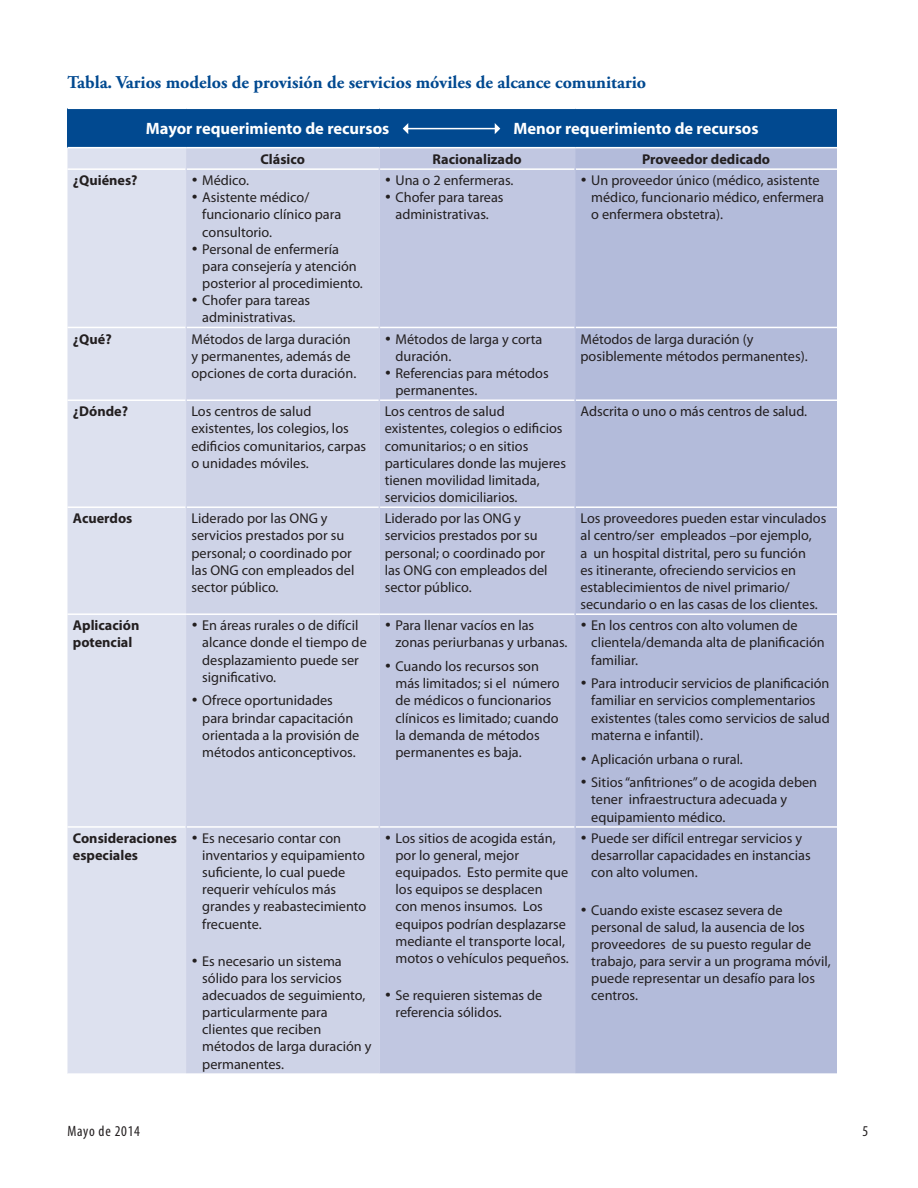
<style>
.page{position:relative;width:918px;height:1188px;background:#fff}
.page>*{position:absolute;margin:0;border:0;box-sizing:border-box;transform-origin:0 0}
.t1{font:700 18px "Adobe Garamond Pro";color:#014990}
.t2{font:700 16.5px "Myriad Pro";color:#fff}
.t3{font:condensed 15px "Myriad Pro";letter-spacing:.05em;color:#231f20}
.t4{font:14.25px/17.1px "Myriad Pro";color:#231f20}
.t5{font:700 14.25px/17.1px "Myriad Pro";color:#231f20}
</style>
<div class="page">
<div style="left:68px;top:108px;width:769px;height:40px;background:#014990"></div>
<div style="left:68px;top:148px;width:118px;height:926px;background:#dde1ef"></div>
<div style="left:186px;top:148px;width:193px;height:926px;background:#ced3e7"></div>
<div style="left:379px;top:148px;width:196px;height:926px;background:#c1c7e1"></div>
<div style="left:575px;top:148px;width:262px;height:926px;background:#b3bbda"></div>
<hr style="left:186px;top:147px;width:193px;height:1px;background:#fff">
<hr style="left:379px;top:147px;width:196px;height:1px;background:#fff">
<hr style="left:575px;top:147px;width:262px;height:1px;background:#fff">
<hr style="left:187px;top:168px;width:192px;height:2px;background:#fff">
<hr style="left:380px;top:168px;width:194px;height:2px;background:#fff">
<hr style="left:576px;top:168px;width:261px;height:2px;background:#fff">
<hr style="left:68px;top:327px;width:117px;height:1px;background:#fff">
<hr style="left:187px;top:327px;width:192px;height:1px;background:#fff">
<hr style="left:380px;top:327px;width:194px;height:1px;background:#fff">
<hr style="left:576px;top:327px;width:261px;height:1px;background:#fff">
<hr style="left:68px;top:399px;width:117px;height:2px;background:#fff">
<hr style="left:187px;top:399px;width:192px;height:2px;background:#fff">
<hr style="left:380px;top:399px;width:194px;height:2px;background:#fff">
<hr style="left:576px;top:399px;width:261px;height:2px;background:#fff">
<hr style="left:68px;top:506px;width:117px;height:2px;background:#fff">
<hr style="left:187px;top:506px;width:192px;height:2px;background:#fff">
<hr style="left:380px;top:506px;width:194px;height:2px;background:#fff">
<hr style="left:576px;top:506px;width:261px;height:2px;background:#fff">
<hr style="left:68px;top:613px;width:118px;height:2px;background:#fff">
<hr style="left:186px;top:613px;width:193px;height:2px;background:#fff">
<hr style="left:379px;top:613px;width:195px;height:2px;background:#fff">
<hr style="left:576px;top:613px;width:261px;height:2px;background:#fff">
<hr style="left:68px;top:826px;width:117px;height:2px;background:#fff">
<hr style="left:187px;top:826px;width:192px;height:2px;background:#fff">
<hr style="left:380px;top:826px;width:194px;height:2px;background:#fff">
<hr style="left:576px;top:826px;width:261px;height:2px;background:#fff">
<hr style="left:68px;top:108px;width:118px;height:1px;background:#fff">
<hr style="left:186px;top:108px;width:193px;height:1px;background:#fff">
<hr style="left:379px;top:108px;width:196px;height:1px;background:#fff">
<hr style="left:575px;top:108px;width:262px;height:1px;background:#fff">
<hr style="left:68px;top:147px;width:118px;height:1px;background:#fff">
<hr style="left:68px;top:168px;width:117px;height:2px;background:#fff">
<svg style="left:403px;top:123px;width:5px;height:11px"></svg>
<svg style="left:495px;top:123px;width:5px;height:11px"></svg>
<hr style="left:407px;top:128px;width:91px;height:1px;background:#fff">
<p class="t1" style="left:68px;top:72px;width:580px">Tabla. Varios modelos de provisión de servicios móviles de alcance comunitario</p>
<p class="t2" style="left:146px;top:119px;width:245px">Mayor requerimiento de recursos</p>
<p class="t2" style="left:514px;top:119px;width:246px">Menor requerimiento de recursos</p>
<p class="t5" style="left:260px;top:151px;width:46px">Clásico</p>
<p class="t5" style="left:433px;top:151px;width:91px">Racionalizado</p>
<p class="t5" style="left:642px;top:151px;width:130px">Proveedor dedicado</p>
<p class="t5" style="left:73px;top:172px;width:66px">¿Quiénes?</p>
<p class="t4" style="left:191px;top:172px;width:59px">• Médico.</p>
<p class="t4" style="left:202px;top:189px;width:141px;text-indent:-11px">• Asistente médico/ funcionario clínico para consultorio.</p>
<p class="t4" style="left:202px;top:241px;width:162px;text-indent:-11px">• Personal de enfermería para consejería y atención posterior al procedimiento.</p>
<p class="t4" style="left:191px;top:292px;width:120px;text-align:center">• Chofer para tareas administrativas.</p>
<p class="t4" style="left:385px;top:172px;width:130px">• Una o 2 enfermeras.</p>
<p class="t4" style="left:385px;top:189px;width:120px;text-align:center">• Chofer para tareas administrativas.</p>
<p class="t4" style="left:591px;top:172px;width:234px;text-indent:-11px">• Un proveedor único (médico, asistente médico, funcionario médico, enfermera o enfermera obstetra).</p>
<p class="t5" style="left:73px;top:330px;width:40px">¿Qué?</p>
<p class="t4" style="left:191px;top:330px;width:166px">Métodos de larga duración y permanentes, además de opciones de corta duración.</p>
<p class="t4" style="left:396px;top:330px;width:148px;text-indent:-11px">• Métodos de larga y corta duración.</p>
<p class="t4" style="left:396px;top:365px;width:155px;text-indent:-11px">• Referencias para métodos permanentes.</p>
<p class="t4" style="left:580px;top:330px;width:229px">Métodos de larga duración (y posiblemente métodos permanentes).</p>
<p class="t5" style="left:73px;top:403px;width:57px">¿Dónde?</p>
<p class="t4" style="left:191px;top:403px;width:176px">Los centros de salud existentes, los colegios, los edificios comunitarios, carpas o unidades móviles.</p>
<p class="t4" style="left:385px;top:403px;width:183px">Los centros de salud existentes, colegios o edificios comunitarios; o en sitios particulares donde las mujeres tienen movilidad limitada, servicios domiciliarios.</p>
<p class="t4" style="left:580px;top:403px;width:228px">Adscrita o uno o más centros de salud.</p>
<p class="t5" style="left:73px;top:510px;width:61px">Acuerdos</p>
<p class="t4" style="left:191px;top:510px;width:164px">Liderado por las ONG y servicios prestados por su personal; o coordinado por las ONG con empleados del sector público.</p>
<p class="t4" style="left:385px;top:510px;width:164px">Liderado por las ONG y servicios prestados por su personal; o coordinado por las ONG con empleados del sector público.</p>
<p class="t4" style="left:580px;top:510px;width:247px">Los proveedores pueden estar vinculados al centro/ser empleados –por ejemplo,<br>a un hospital distrital, pero su función<br>es itinerante, ofreciendo servicios en establecimientos de nivel primario/ secundario o en las casas de los clientes.</p>
<p class="t5" style="left:73px;top:617px;width:68px">Aplicación potencial</p>
<p class="t4" style="left:202px;top:617px;width:166px;text-indent:-11px">• En áreas rurales o de difícil alcance donde el tiempo de desplazamiento puede ser significativo.</p>
<p class="t4" style="left:202px;top:692px;width:158px;text-indent:-11px">• Ofrece oportunidades para brindar capacitación orientada a la provisión de métodos anticonceptivos.</p>
<p class="t4" style="left:396px;top:617px;width:174px;text-indent:-11px">• Para llenar vacíos en las zonas periurbanas y urbanas.</p>
<p class="t4" style="left:396px;top:658px;width:166px;text-indent:-11px">• Cuando los recursos son más limitados; si el número de médicos o funcionarios clínicos es limitado; cuando la demanda de métodos permanentes es baja.</p>
<p class="t4" style="left:591px;top:617px;width:235px;text-indent:-11px">• En los centros con alto volumen de clientela/demanda alta de planificación familiar.</p>
<p class="t4" style="left:591px;top:675px;width:240px;text-indent:-11px">• Para introducir servicios de planificación familiar en servicios complementarios existentes (tales como servicios de salud materna e infantil).</p>
<p class="t4" style="left:580px;top:750px;width:164px">• Aplicación urbana o rural.</p>
<p class="t4" style="left:591px;top:774px;width:227px;text-indent:-11px">• Sitios “anfitriones” o de acogida deben tener infraestructura adecuada y equipamiento médico.</p>
<p class="t5" style="left:73px;top:830px;width:106px">Consideraciones especiales</p>
<p class="t4" style="left:202px;top:830px;width:166px;text-indent:-11px">• Es necesario contar con inventarios y equipamiento suficiente, lo cual puede requerir vehículos más grandes y reabastecimiento frecuente.</p>
<p class="t4" style="left:202px;top:953px;width:171px;text-indent:-11px">• Es necesario un sistema sólido para los servicios adecuados de seguimiento, particularmente para clientes que reciben métodos de larga duración y permanentes.</p>
<p class="t4" style="left:396px;top:830px;width:175px;text-indent:-11px">• Los sitios de acogida están, por lo general, mejor equipados. Esto permite que los equipos se desplacen<br>con menos insumos. Los equipos podrían desplazarse mediante el transporte local, motos o vehículos pequeños.</p>
<p class="t4" style="left:396px;top:987px;width:148px;text-indent:-11px">• Se requieren sistemas de referencia sólidos.</p>
<p class="t4" style="left:591px;top:830px;width:221px;text-indent:-11px">• Puede ser difícil entregar servicios y desarrollar capacidades en instancias con alto volumen.</p>
<p class="t4" style="left:591px;top:902px;width:241px;text-indent:-11px">• Cuando existe escasez severa de personal de salud, la ausencia de los proveedores de su puesto regular de trabajo, para servir a un programa móvil, puede representar un desafío para los centros.</p>
<p class="t3" style="left:68px;top:1123px;width:74px">Mayo de 2014</p>
<p class="t3" style="left:862px;top:1123px;width:7px">5</p>
</div>
